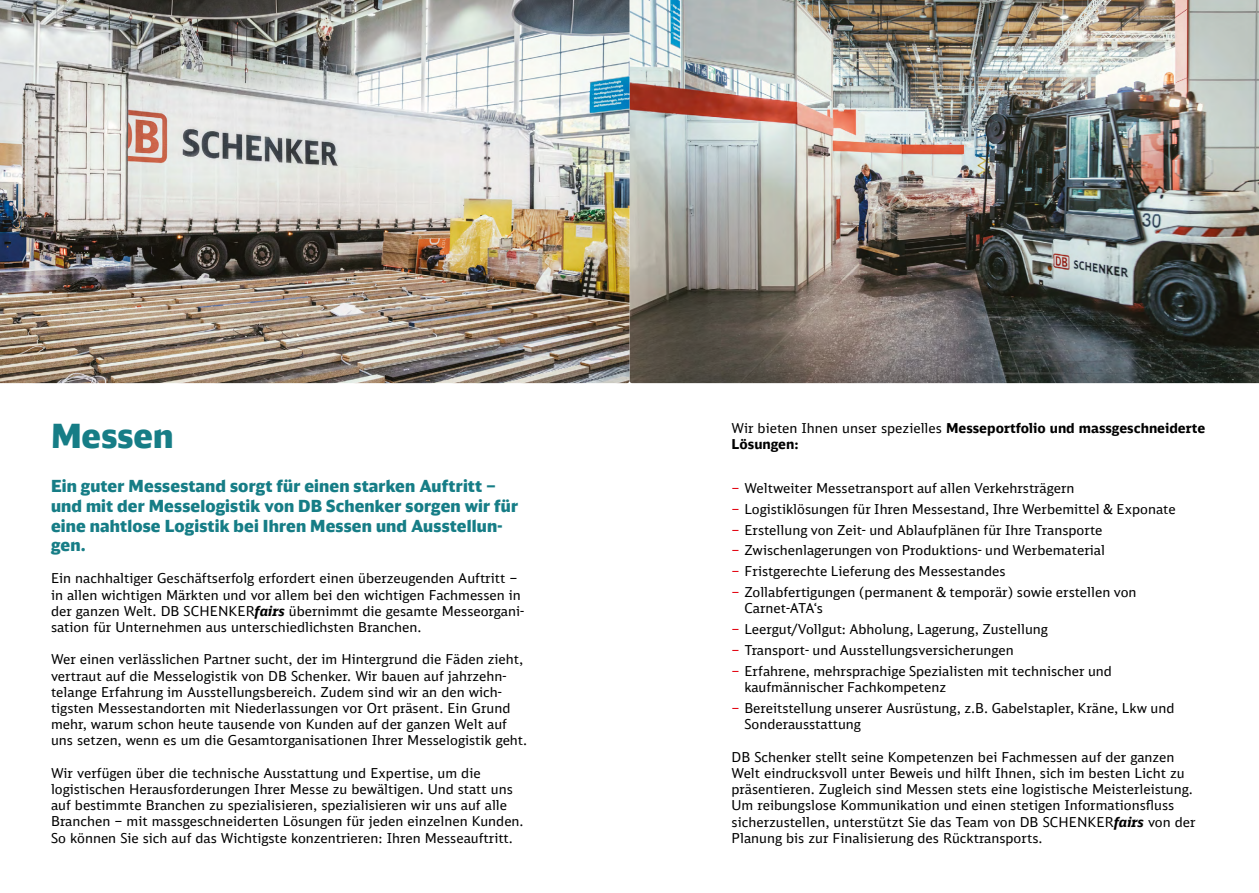
<style>
.page{position:relative;width:1259px;height:893px;background:#fff}
.page>*{position:absolute;margin:0;border:0;box-sizing:border-box;transform-origin:0 0}
.t1{font:900 33px "DB Head";letter-spacing:.005em;color:#167d86}
.t2{font:900 16.5px/19.8px "DB Head";letter-spacing:.01em;color:#167d86}
.t3{font:13.5px/16.2px "DB Sans";color:#000}
.t4{font:700 13.5px/16.2px "DB Sans";color:#000}
.s1{font-weight:700;font-style:italic}
.s2{font-weight:400}
.s3{color:#e30613}
</style>
<div class="page">
<img style="left:0;top:0;width:1259px;height:383px">
<h1 class="t1" style="left:51px;top:415px;width:124px">Messen</h1>
<p class="t2" style="left:51px;top:476px;width:468px">Ein guter Messestand sorgt für einen starken Auftritt – und mit der Messelogistik von DB Schenker sorgen wir für eine nahtlose Logistik bei Ihren Messen und Ausstellun&shy;gen.</p>
<p class="t3" style="left:51px;top:570px;width:474px">Ein nachhaltiger Geschäftserfolg erfordert einen überzeugenden Auftritt – in allen wichtigen Märkten und vor allem bei den wichtigen Fachmessen in der ganzen Welt. DB SCHENKER<span class="s1">fairs</span> übernimmt die gesamte Messeorgani&shy;sation für Unternehmen aus unterschiedlichsten Branchen.</p>
<p class="t3" style="left:51px;top:651px;width:478px">Wer einen verlässlichen Partner sucht, der im Hintergrund die Fäden zieht, vertraut auf die Messelogistik von DB Schenker. Wir bauen auf jahrzehn&shy;telange Erfahrung im Ausstellungsbereich. Zudem sind wir an den wich&shy;tigsten Messestandorten mit Niederlassungen vor Ort präsent. Ein Grund mehr, warum schon heute tausende von Kunden auf der ganzen Welt auf uns setzen, wenn es um die Gesamtorganisationen Ihrer Messelogistik geht.</p>
<p class="t3" style="left:51px;top:764px;width:474px">Wir verfügen über die technische Ausstattung und Expertise, um die logistischen Herausforderungen Ihrer Messe zu bewältigen. Und statt uns auf bestimmte Branchen zu spezialisieren, spezialisieren wir uns auf alle Branchen – mit massgeschneiderten Lösungen für jeden einzelnen Kunden.<br>So können Sie sich auf das Wichtigste konzentrieren: Ihren Messeauftritt.</p>
<p class="t4" style="left:731px;top:420px;width:475px"><span class="s2">Wir bieten Ihnen unser spezielles</span> Messeportfolio und massgeschneiderte<br>Lösungen:</p>
<p class="t3" style="left:731px;top:480px;width:344px"><span class="s3">–</span> Weltweiter Messetransport auf allen Verkehrsträgern</p>
<p class="t3" style="left:731px;top:501px;width:446px"><span class="s3">–</span> Logistiklösungen für Ihren Messestand, Ihre Werbemittel &amp; Exponate</p>
<p class="t3" style="left:731px;top:521px;width:372px"><span class="s3">–</span> Erstellung von Zeit- und Ablaufplänen für Ihre Transporte</p>
<p class="t3" style="left:731px;top:542px;width:375px"><span class="s3">–</span> Zwischenlagerungen von Produktions- und Werbematerial</p>
<p class="t3" style="left:731px;top:563px;width:275px"><span class="s3">–</span> Fristgerechte Lieferung des Messestandes</p>
<p class="t3" style="left:744px;top:584px;width:394px;text-indent:-13px"><span class="s3">–</span> Zollabfertigungen (permanent &amp; temporär) sowie erstellen von<br>Carnet-ATA‘s</p>
<p class="t3" style="left:731px;top:621px;width:318px"><span class="s3">–</span> Leergut/Vollgut: Abholung, Lagerung, Zustellung</p>
<p class="t3" style="left:731px;top:642px;width:284px"><span class="s3">–</span> Transport- und Ausstellungsversicherungen</p>
<p class="t3" style="left:744px;top:662px;width:369px;text-indent:-13px"><span class="s3">–</span> Erfahrene, mehrsprachige Spezialisten mit technischer und kaufmännischer Fachkompetenz</p>
<p class="t3" style="left:744px;top:700px;width:431px;text-indent:-13px"><span class="s3">–</span> Bereitstellung unserer Ausrüstung, z.B. Gabelstapler, Kräne, Lkw und<br>Sonderausstattung</p>
<p class="t3" style="left:731px;top:749px;width:465px">DB Schenker stellt seine Kompetenzen bei Fachmessen auf der ganzen Welt eindrucksvoll unter Beweis und hilft Ihnen, sich im besten Licht zu präsentieren. Zugleich sind Messen stets eine logistische Meisterleistung.<br>Um reibungslose Kommunikation und einen stetigen Informationsfluss sicherzustellen, unterstützt Sie das Team von DB SCHENKER<span class="s1">fairs</span> von der Planung bis zur Finalisierung des Rücktransports.</p>
</div>
